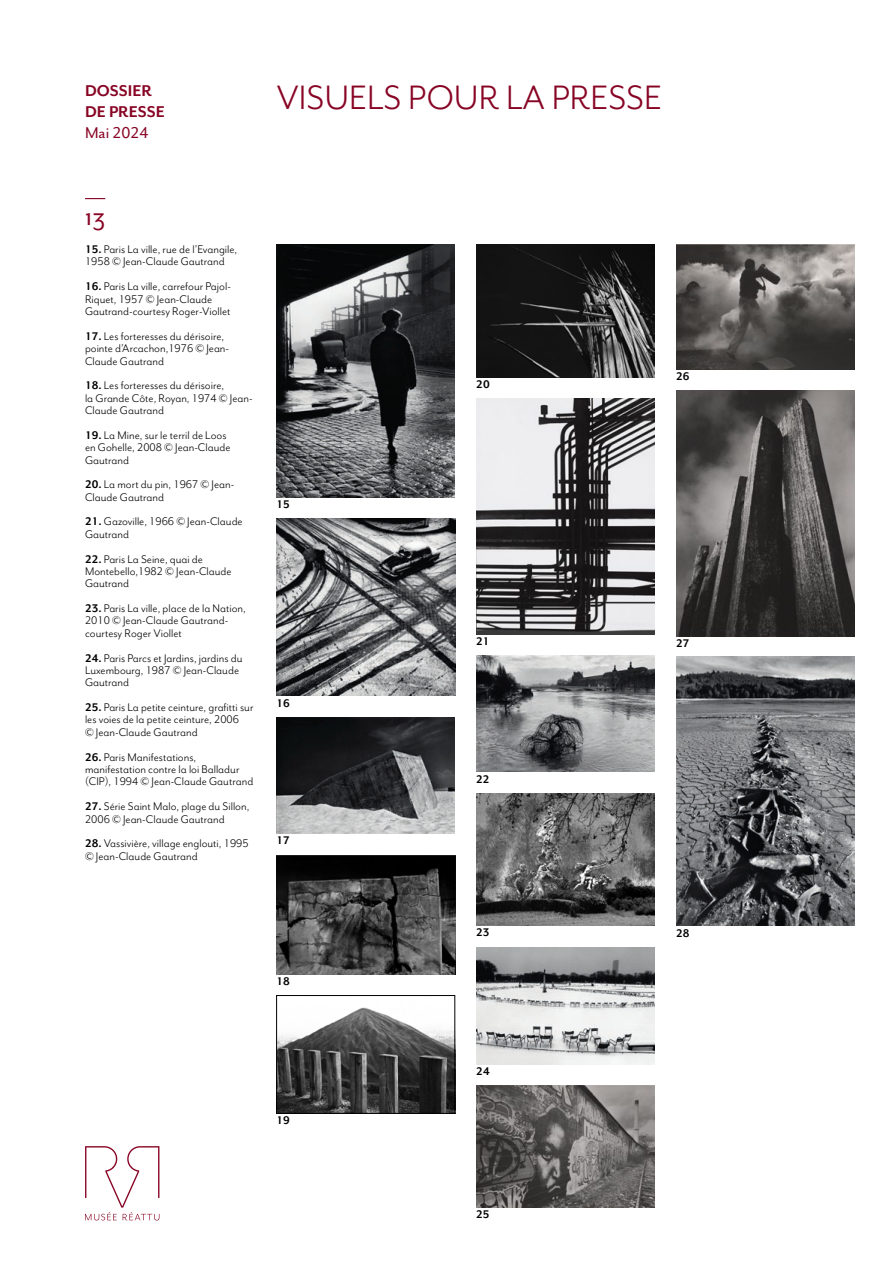
<style>
.page{position:relative;width:893px;height:1263px;background:#fff}
.page>*{position:absolute;margin:0;border:0;box-sizing:border-box;transform-origin:0 0}
.t1{font:39px "Mr Eaves San OT";color:#880424}
.t2{font:27px "Mr Eaves San OT";color:#880424}
.t3{font:700 18px/21px "Mr Eaves San OT";color:#880424}
.t4{font:18px "Mr Eaves San OT";color:#880424}
.t5{font:12.75px/12.5px "Mr Eaves San OT";color:#000}
.t6{font:700 12.75px "Mr Eaves San OT";color:#000}
.s1{font-weight:700}
</style>
<div class="page">
<svg style="left:85px;top:198px;width:20px;height:1px"></svg>
<svg style="left:85px;top:1146px;width:74px;height:74px"></svg>
<img style="left:476px;top:656px;width:179px;height:116px">
<img style="left:476px;top:793px;width:179px;height:133px">
<img style="left:276px;top:244px;width:179px;height:253px">
<img style="left:676px;top:244px;width:179px;height:125px">
<img style="left:476px;top:947px;width:179px;height:117px">
<img style="left:676px;top:390px;width:179px;height:246px">
<img style="left:676px;top:657px;width:179px;height:268px">
<img style="left:278px;top:1007px;width:175px;height:104px">
<div style="left:276px;top:995px;width:179px;height:118px;border:1px solid #000"></div>
<img style="left:476px;top:244px;width:179px;height:133px">
<img style="left:276px;top:855px;width:179px;height:119px">
<img style="left:276px;top:717px;width:179px;height:117px">
<img style="left:476px;top:398px;width:179px;height:236px">
<img style="left:276px;top:519px;width:179px;height:177px">
<img style="left:476px;top:1086px;width:179px;height:121px">
<h3 class="t3" style="left:85px;top:80px;width:81px">DOSSIER<br>DE PRESSE</h3>
<h3 class="t4" style="left:85px;top:123px;width:65px">Mai 2024</h3>
<h1 class="t1" style="left:276px;top:77px;width:332px">VISUE LS POUR LA PRESSE</h1>
<h2 class="t2" style="left:85px;top:202px;width:22px">13</h2>
<p class="t5" style="left:85px;top:243px;width:154px"><span class="s1">15.</span> Paris La ville, rue de l’Evangile,<br>1958 © Jean-Claude Gautrand</p>
<p class="t5" style="left:85px;top:280px;width:147px"><span class="s1">16.</span> Paris La ville, carrefour Pajol-<br>Riquet, 1957 © Jean-Claude<br>Gautrand-courtesy Roger-Viollet</p>
<p class="t5" style="left:85px;top:330px;width:146px"><span class="s1">17.</span> Les forteresses du dérisoire, pointe d’Arcachon,1976 © Jean-<br>Claude Gautrand</p>
<p class="t5" style="left:85px;top:379px;width:169px"><span class="s1">18.</span> Les forteresses du dérisoire,<br>la Grande Côte, Royan, 1974 © Jean-<br>Claude Gautrand</p>
<p class="t5" style="left:85px;top:429px;width:147px"><span class="s1">19.</span> La Mine, sur le terril de Loos en Gohelle, 2008 © Jean-Claude<br>Gautrand</p>
<p class="t5" style="left:85px;top:478px;width:151px"><span class="s1">20.</span> La mort du pin, 1967 © Jean-<br>Claude Gautrand</p>
<p class="t5" style="left:85px;top:516px;width:159px"><span class="s1">21.</span> Gazoville, 1966 © Jean-Claude<br>Gautrand</p>
<p class="t5" style="left:85px;top:553px;width:148px"><span class="s1">22.</span> Paris La Seine, quai de<br>Montebello,1982 © Jean-Claude<br>Gautrand</p>
<p class="t5" style="left:85px;top:602px;width:162px"><span class="s1">23.</span> Paris La ville, place de la Nation,<br>2010 © Jean-Claude Gautrand&shy;courtesy Roger Viollet</p>
<p class="t5" style="left:85px;top:652px;width:159px"><span class="s1">24.</span> Paris Parcs et Jardins, jardins du<br>Luxembourg, 1987 © Jean-Claude<br>Gautrand</p>
<p class="t5" style="left:85px;top:701px;width:170px"><span class="s1">25.</span> Paris La petite ceinture, grafitti sur les voies de la petite ceinture, 2006<br>© Jean-Claude Gautrand</p>
<p class="t5" style="left:85px;top:751px;width:170px"><span class="s1">26.</span> Paris Manifestations, manifestation contre la loi Balladur (CIP), 1994 © Jean-Claude Gautrand</p>
<p class="t5" style="left:85px;top:800px;width:166px"><span class="s1">27.</span> Série Saint Malo, plage du Sillon,<br>2006 © Jean-Claude Gautrand</p>
<p class="t5" style="left:85px;top:837px;width:165px"><span class="s1">28.</span> Vassivière, village englouti, 1995 © Jean-Claude Gautrand</p>
<p class="t6" style="left:276px;top:497px;width:15px">15</p>
<p class="t6" style="left:276px;top:696px;width:15px">16</p>
<p class="t6" style="left:276px;top:833px;width:15px">17</p>
<p class="t6" style="left:276px;top:974px;width:15px">18</p>
<p class="t6" style="left:476px;top:377px;width:15px">20</p>
<p class="t6" style="left:476px;top:634px;width:15px">21</p>
<p class="t6" style="left:476px;top:772px;width:15px">22</p>
<p class="t6" style="left:476px;top:925px;width:15px">23</p>
<p class="t6" style="left:676px;top:369px;width:15px">26</p>
<p class="t6" style="left:676px;top:636px;width:15px">27</p>
<p class="t6" style="left:676px;top:926px;width:15px">28</p>
<p class="t6" style="left:276px;top:1113px;width:15px">19</p>
<p class="t6" style="left:476px;top:1064px;width:15px">24</p>
<p class="t6" style="left:476px;top:1207px;width:15px">25</p>
</div>
